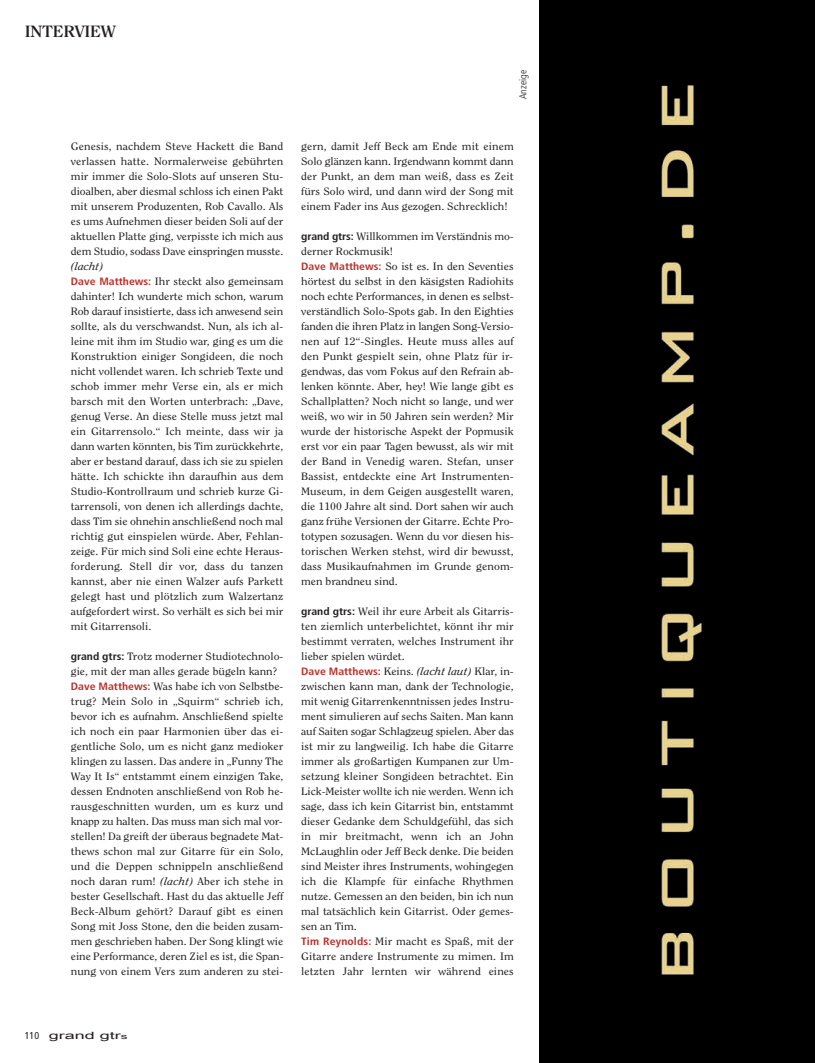
<style>
.page{position:relative;width:815px;height:1063px;background:#fff}
.page>*{position:absolute;margin:0;border:0;box-sizing:border-box;transform-origin:0 0}
.t1{font:700 16.25px "Clearface Std";letter-spacing:-.015em;color:#231f20;scale:1.1 1}
.t2{font:10.62px/15px "Clearface Std";color:#231f20;scale:1.1 1}
.t3{font:10px "Arial";color:#231f20;scale:1.8 1}
.t4{font:300 condensed 10px "Frutiger LT Std";color:#231f20}
.s1{font-style:italic}
.s2{font-family:"Frutiger LT Std";font-weight:700;font-stretch:condensed;color:#bb2f29}
.s3{font-family:"Frutiger LT Std";font-weight:700;font-stretch:condensed}
.s4{font-family:"Frutiger LT Std";font-stretch:condensed}
.s5{font-size:7.5px}
</style>
<div class="page">
<div style="left:540px;top:0;width:274px;height:1063px;background:#000"></div>
<h1 class="t1" style="left:25px;top:25px;width:84px">INTERVIEW</h1>
<p class="t4" style="left:519px;top:99px;width:31px;rotate:-90deg">Anzeige</p>
<p class="t2" style="left:71px;top:139px;width:195px;text-align:justify">Genesis, nachdem Steve Hackett die Band verlassen hatte. Normalerweise gebührten mir immer die Solo-Slots auf unseren Stu&shy;dioalben, aber diesmal schloss ich einen Pakt mit unserem Produzenten, Rob Cavallo. Als es ums Aufnehmen dieser beiden Soli auf der aktuellen Platte ging, verpisste ich mich aus dem Studio, sodass Dave einspringen musste.</p>
<p class="t2" style="left:71px;top:259px;width:195px"><span class="s1">(lacht)<br></span><span class="s2">Dave Matthews:</span> Ihr steckt also gemeinsam dahinter! Ich wunderte mich schon, warum Rob darauf insistierte, dass ich anwesend sein sollte, als du verschwandst. Nun, als ich al&shy;leine mit ihm im Studio war, ging es um die Konstruktion einiger Songideen, die noch nicht vollendet waren. Ich schrieb Texte und schob immer mehr Verse ein, als er mich barsch mit den Worten unterbrach: „Dave, genug Verse. An diese Stelle muss jetzt mal ein Gitarrensolo.“ Ich meinte, dass wir ja dann warten könnten, bis Tim zurückkehrte, aber er bestand darauf, dass ich sie zu spielen hätte. Ich schickte ihn daraufhin aus dem Studio-Kontrollraum und schrieb kurze Gi&shy;tarrensoli, von denen ich allerdings dachte, dass Tim sie ohnehin anschließend noch mal richtig gut einspielen würde. Aber, Fehlan&shy;zeige. Für mich sind Soli eine echte Heraus&shy;forderung. Stell dir vor, dass du tanzen kannst, aber nie einen Walzer aufs Parkett gelegt hast und plötzlich zum Walzertanz aufgefordert wirst. So verhält es sich bei mir mit Gitarrensoli.</p>
<p class="t2" style="left:71px;top:650px;width:195px"><span class="s3">grand gtrs:</span> Trotz moderner Studiotechnolo&shy;gie, mit der man alles gerade bügeln kann?<br><span class="s2">Dave Matthews:</span> Was habe ich von Selbstbe&shy;trug? Mein Solo in „Squirm“ schrieb ich, bevor ich es aufnahm. Anschließend spielte ich noch ein paar Harmonien über das ei&shy;gentliche Solo, um es nicht ganz medioker klingen zu lassen. Das andere in „Funny The Way It Is“ entstammt einem einzigen Take, dessen Endnoten anschließend von Rob he&shy;rausgeschnitten wurden, um es kurz und knapp zu halten. Das muss man sich mal vor&shy;stellen! Da greift der überaus begnadete Mat&shy;thews schon mal zur Gitarre für ein Solo, und die Deppen schnippeln anschließend noch daran rum! <span class="s1">(lacht)</span> Aber ich stehe in bester Gesellschaft. Hast du das aktuelle Jeff Beck-Album gehört? Darauf gibt es einen Song mit Joss Stone, den die beiden zusam&shy;men geschrieben haben. Der Song klingt wie eine Performance, deren Ziel es ist, die Span&shy;nung von einem Vers zum anderen zu stei-</p>
<p class="t2" style="left:301px;top:140px;width:195px;text-align:justify">gern, damit Jeff Beck am Ende mit einem Solo glänzen kann. Irgendwann kommt dann der Punkt, an dem man weiß, dass es Zeit fürs Solo wird, und dann wird der Song mit einem Fader ins Aus gezogen. Schrecklich!</p>
<p class="t2" style="left:301px;top:230px;width:195px"><span class="s3">grand gtrs:</span> Willkommen im Verständnis mo&shy;derner Rockmusik!<br><span class="s2">Dave Matthews:</span> So ist es. In den Seventies hörtest du selbst in den käsigsten Radiohits noch echte Performances, in denen es selbst&shy;verständlich Solo-Spots gab. In den Eighties fanden die ihren Platz in langen Song-Versio&shy;nen auf 12“-Singles. Heute muss alles auf den Punkt gespielt sein, ohne Platz für ir&shy;gendwas, das vom Fokus auf den Refrain ab&shy;lenken könnte. Aber, hey! Wie lange gibt es Schallplatten? Noch nicht so lange, und wer weiß, wo wir in 50 Jahren sein werden? Mir wurde der historische Aspekt der Popmusik erst vor ein paar Tagen bewusst, als wir mit der Band in Venedig waren. Stefan, unser Bassist, entdeckte eine Art Instrumenten-Museum, in dem Geigen ausgestellt waren, die 1100 Jahre alt sind. Dort sahen wir auch ganz frühe Versionen der Gitarre. Echte Pro&shy;totypen sozusagen. Wenn du vor diesen his&shy;torischen Werken stehst, wird dir bewusst, dass Musikaufnahmen im Grunde genom&shy;men brandneu sind.</p>
<p class="t2" style="left:301px;top:605px;width:195px"><span class="s3">grand gtrs:</span> Weil ihr eure Arbeit als Gitarris&shy;ten ziemlich unterbelichtet, könnt ihr mir bestimmt verraten, welches Instrument ihr lieber spielen würdet.<br><span class="s2">Dave Matthews:</span> Keins. <span class="s1">(lacht laut)</span> Klar, in&shy;zwischen kann man, dank der Technologie, mit wenig Gitarrenkenntnissen jedes Instru&shy;ment simulieren auf sechs Saiten. Man kann auf Saiten sogar Schlagzeug spielen. Aber das ist mir zu langweilig. Ich habe die Gitarre immer als großartigen Kumpanen zur Um&shy;setzung kleiner Songideen betrachtet. Ein Lick-Meister wollte ich nie werden. Wenn ich sage, dass ich kein Gitarrist bin, entstammt dieser Gedanke dem Schuldgefühl, das sich in mir breitmacht, wenn ich an John McLaughlin oder Jeff Beck denke. Die beiden sind Meister ihres Instruments, wohingegen ich die Klampfe für einfache Rhythmen nutze. Gemessen an den beiden, bin ich nun mal tatsächlich kein Gitarrist. Oder gemes&shy;sen an Tim.<br><span class="s2">Tim Reynolds:</span> Mir macht es Spaß, mit der Gitarre andere Instrumente zu mimen. Im letzten Jahr lernten wir während eines</p>
<p class="t3" style="left:25px;top:1030px;width:59px"><span class="s4">110</span> grand gtr<span class="s5">s</span></p>
</div>
